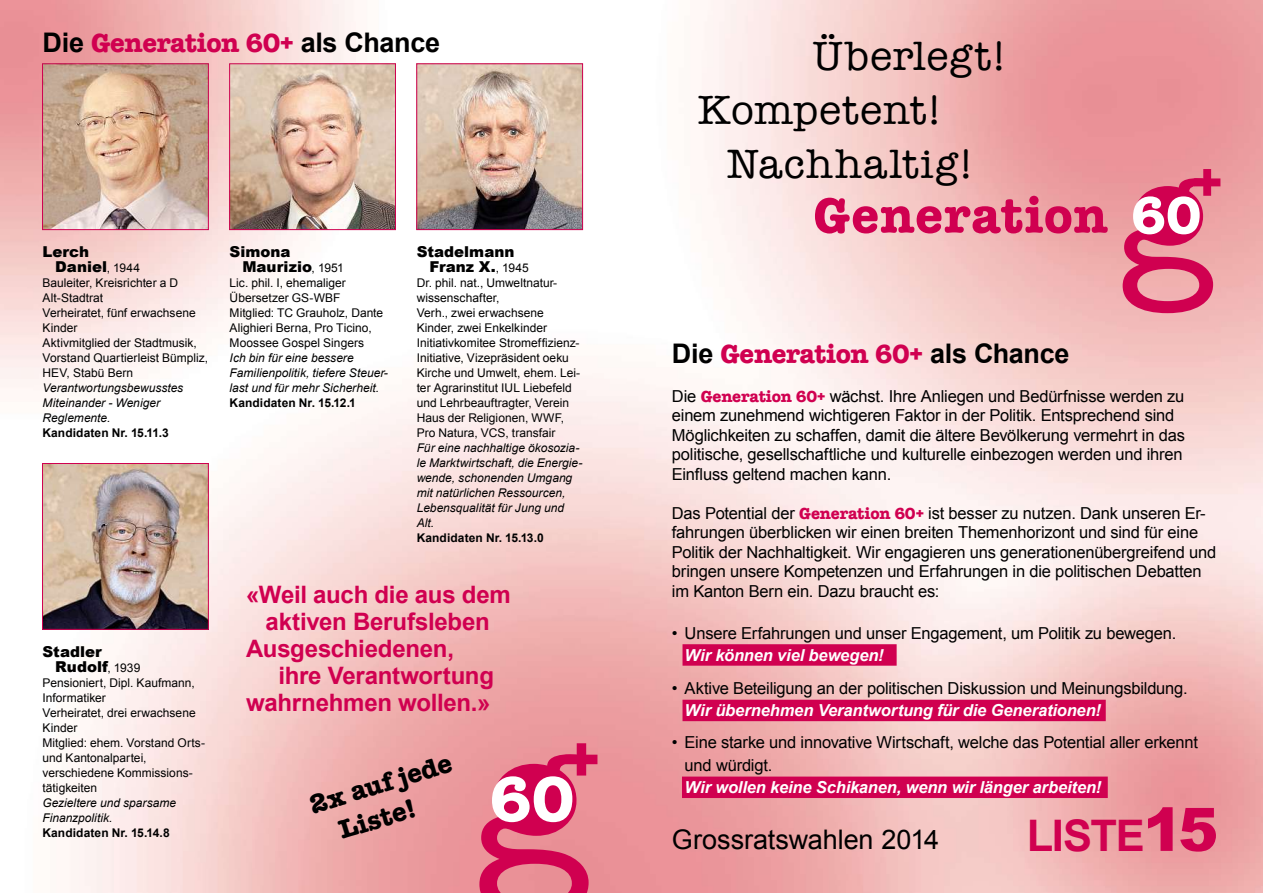
<style>
.page{position:relative;width:1263px;height:893px;background:#fff}
.page>*{position:absolute;margin:0;border:0;box-sizing:border-box;transform-origin:0 0}
.t1{font:700 51px "American Typewriter";letter-spacing:.015em;color:#d00050}
.t2{font:700 43.5px "Arial";letter-spacing:-.03em;color:#d00050}
.t3{font:42px/53.7px "American Typewriter";letter-spacing:.015em;color:#000}
.t4{font:42px "American Typewriter";letter-spacing:.035em;color:#000}
.t5{font:700 27px "American Typewriter";letter-spacing:-.015em;color:#d00050}
.t6{font:27px "Arial";color:#000}
.t7{font:700 27px/33px "American Typewriter";color:#000}
.t8{font:700 24px "Arial";letter-spacing:-.01em;color:#d00050}
.t9{font:16.5px/19.5px "Arial";letter-spacing:-.01em;color:#000}
.t10{font:italic 700 16.5px "Arial";letter-spacing:-.01em;color:#fff}
.t11{font:900 15px/15px "Arial";color:#000}
.t12{font:12px/15px "Arial";color:#000}
.t13{font:italic 12px/15px "Arial";color:#000}
.t14{font:700 12px "Arial";letter-spacing:.005em;color:#000}
.s1{font-family:"Arial";color:#000}
.s2{font-weight:400;font-size:12px}
.s3{font-family:"American Typewriter";font-weight:700;color:#d00050}
.s4{font-weight:900;font-size:60px}
</style>
<div class="page">
<img style="left:0;top:0;width:1263px;height:893px">
<svg style="left:1123px;top:169px;width:97px;height:144px;background:#e4718f"></svg>
<svg style="left:479px;top:743px;width:118px;height:150px;background:#e36d8b"></svg>
<img style="left:44px;top:65px;width:163px;height:163px">
<div style="left:42px;top:63px;width:167px;height:167px;border:1px solid #d00050"></div>
<img style="left:231px;top:65px;width:163px;height:163px">
<div style="left:229px;top:63px;width:167px;height:167px;border:1px solid #d00050"></div>
<img style="left:418px;top:65px;width:163px;height:163px">
<div style="left:416px;top:63px;width:167px;height:167px;border:1px solid #d00050"></div>
<img style="left:44px;top:465px;width:163px;height:163px">
<div style="left:42px;top:463px;width:167px;height:167px;border:1px solid #d00050"></div>
<svg style="left:682px;top:644px;width:426px;height:154px;background:#e77f99"></svg>
<h3 class="t5" style="left:43px;top:20px;width:399px"><span class="s1">Die</span> Generation 60+ <span class="s1">als Chance</span></h3>
<p class="t11" style="left:55px;top:244px;width:86px;text-indent:-13px">Lerch<br>Daniel<span class="s2">, 1944</span></p>
<p class="t12" style="left:43px;top:276px;width:167px">Bauleiter, Kreisrichter a D<br>Alt-Stadtrat<br>Verheiratet, fünf erwachsene<br>Kinder<br>Aktivmitglied der Stadtmusik,<br>Vorstand Quartierleist Bümpliz,<br>HEV, Stabü Bern</p>
<p class="t13" style="left:43px;top:381px;width:142px">Verantwortungsbewusstes<br>Miteinander - Weniger<br>Reglemente.</p>
<p class="t14" style="left:43px;top:425px;width:128px">Kandidaten Nr. 15.11.3</p>
<p class="t11" style="left:55px;top:644px;width:87px;text-indent:-13px">Stadler<br>Rudolf<span class="s2">, 1939</span></p>
<p class="t12" style="left:43px;top:675px;width:164px">Pensioniert, Dipl. Kaufmann,<br>Informatiker<br>Verheiratet, drei erwachsene<br>Kinder<br>Mitglied: ehem. Vorstand Orts&shy;und Kantonalpartei, verschiedene Kommissions&shy;tätigkeiten</p>
<p class="t13" style="left:43px;top:795px;width:135px">Gezieltere und sparsame<br>Finanzpolitik.</p>
<p class="t14" style="left:43px;top:825px;width:129px">Kandidaten Nr. 15.14.8</p>
<p class="t11" style="left:242px;top:244px;width:103px;text-indent:-13px">Simona<br>Maurizio<span class="s2">, 1951</span></p>
<p class="t12" style="left:230px;top:276px;width:155px">Lic. phil. I, ehemaliger<br>Übersetzer GS-WBF<br>Mitglied: TC Grauholz, Dante<br>Alighieri Berna, Pro Ticino,<br>Moossee Gospel Singers</p>
<p class="t13" style="left:230px;top:351px;width:160px">Ich bin für eine bessere<br>Familienpolitik, tiefere Steuer&shy;last und für mehr Sicherheit.</p>
<p class="t14" style="left:230px;top:395px;width:128px">Kandidaten Nr. 15.12.1</p>
<p class="t11" style="left:429px;top:244px;width:101px;text-indent:-13px">Stadelmann<br>Franz X.<span class="s2">, 1945</span></p>
<p class="t12" style="left:417px;top:276px;width:165px">Dr. phil. nat., Umweltnatur&shy;wissenschafter,<br>Verh., zwei erwachsene<br>Kinder, zwei Enkelkinder<br>Initiativkomitee Stromeffizienz-<br>Initiative, Vizepräsident oeku<br>Kirche und Umwelt, ehem. Lei&shy;ter Agrarinstitut IUL Liebefeld und Lehrbeauftragter, Verein<br>Haus der Religionen, WWF,<br>Pro Natura, VCS, transfair</p>
<p class="t13" style="left:417px;top:441px;width:167px">Für eine nachhaltige ökosozia&shy;le Marktwirtschaft, die Energie&shy;wende, schonenden Umgang mit natürlichen Ressourcen,<br>Lebensqualität für Jung und<br>Alt.</p>
<p class="t14" style="left:417px;top:530px;width:128px">Kandidaten Nr. 15.13.0</p>
<h3 class="t8" style="left:246px;top:578px;width:266px">«Weil auch die aus dem</h3>
<h3 class="t8" style="left:266px;top:605px;width:226px">aktiven Berufsleben</h3>
<h3 class="t8" style="left:246px;top:632px;width:209px">Ausgeschiedenen,</h3>
<h3 class="t8" style="left:278px;top:659px;width:217px">ihre Verantwortung</h3>
<h3 class="t8" style="left:246px;top:686px;width:246px">wahrnehmen wollen.»</h3>
<h3 class="t7" style="left:324px;top:782px;width:129px;text-indent:-20px;rotate:-17deg">2x auf jede<br>Liste!</h3>
<h3 class="t3" style="left:698px;top:28px;width:312px;text-indent:115px">Überlegt!<br>Kompetent!</h3>
<h3 class="t4" style="left:727px;top:132px;width:250px">Nachhaltig!</h3>
<h1 class="t1" style="left:813px;top:171px;width:296px">Generation</h1>
<h3 class="t5" style="left:672px;top:330px;width:399px"><span class="s1">Die</span> Generation 60+ <span class="s1">als Chance</span></h3>
<p class="t9" style="left:672px;top:386px;width:515px">Die <span class="s3">Generation 60+</span> wächst. Ihre Anliegen und Bedürfnisse werden zu einem zunehmend wichtigeren Faktor in der Politik. Entsprechend sind Möglichkeiten zu schaffen, damit die ältere Bevölkerung vermehrt in das politische, gesellschaftliche und kulturelle einbezogen werden und ihren Einfluss geltend machen kann.</p>
<p class="t9" style="left:672px;top:503px;width:546px">Das Potential der <span class="s3">Generation 60+</span> ist besser zu nutzen. Dank unseren Er&shy;fahrungen überblicken wir einen breiten Themenhorizont und sind für eine Politik der Nachhaltigkeit. Wir engagieren uns generationenübergreifend und bringen unsere Kompetenzen und Erfahrungen in die politischen Debatten im Kanton Bern ein. Dazu braucht es:</p>
<p class="t9" style="left:672px;top:623px;width:506px">• Unsere Erfahrungen und unser Engagement, um Politik zu bewegen.</p>
<p class="t10" style="left:685px;top:646px;width:201px">Wir können viel bewegen!</p>
<p class="t9" style="left:672px;top:678px;width:517px">• Aktive Beteiligung an der politischen Diskussion und Meinungsbildung.</p>
<p class="t10" style="left:685px;top:701px;width:418px">Wir übernehmen Verantwortung für die Generationen!</p>
<p class="t9" style="left:685px;top:731px;width:515px;line-height:22.5px;text-indent:-13px">• Eine starke und innovative Wirtschaft, welche das Potential aller erkennt und würdigt.</p>
<p class="t10" style="left:685px;top:778px;width:418px">Wir wollen keine Schikanen, wenn wir länger arbeiten!</p>
<h3 class="t6" style="left:672px;top:822px;width:269px">Grossratswahlen 2014</h3>
<h2 class="t2" style="left:1027px;top:807px;width:193px">LISTE<span class="s4">15</span></h2>
</div>
